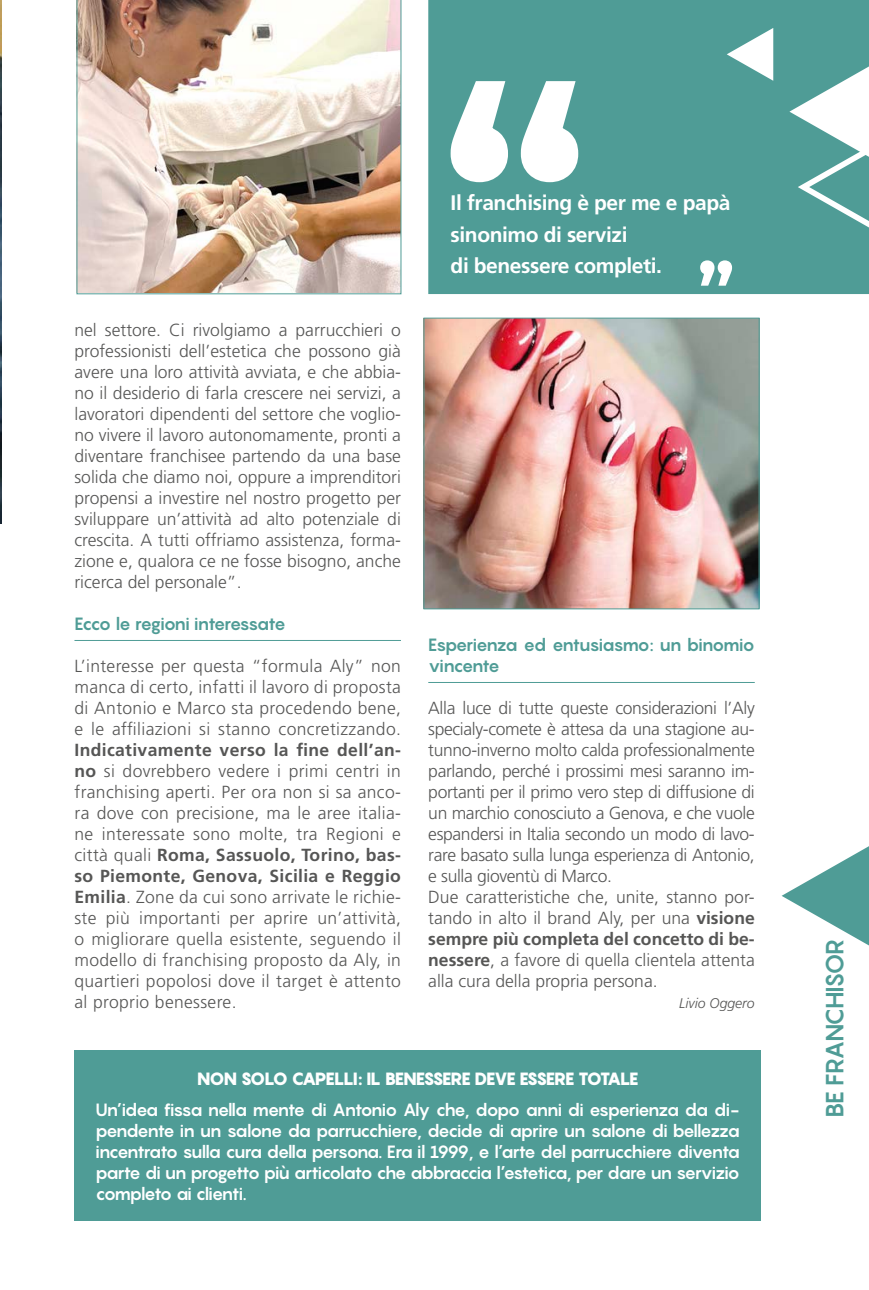
<style>
.page{position:relative;width:869px;height:1290px;background:#fff}
.page>*{position:absolute;margin:0;border:0;box-sizing:border-box;transform-origin:0 0}
.Rubrica{font:700 24.5px "Pangram";letter-spacing:-.065em;color:#4f9c96}
.Citazioni{font:700 21px/31.5px "Frutiger LT Std";letter-spacing:-.02em;color:#fff}
.t1{font:300 17.5px/21px "Frutiger LT Std";color:#565655;text-align:justify}
.t2{font:700 17.5px/21px "Pangram";letter-spacing:-.085em;color:#fff;text-align:justify}
.tit-par{font:700 17.5px/21px "Pangram";letter-spacing:-.08em;color:#4f9c96}
.t3{font:900 17.5px "Pangram";letter-spacing:-.09em;color:#fff}
.t4{font:italic 300 14px "Frutiger LT Std";color:#565655}
.s1{font-weight:700}
</style>
<div class="page">
<img style="left:0;top:0;width:1px;height:524px">
<div style="left:428px;top:0;width:440px;height:294px;background:#4f9c96"></div>
<svg style="left:781px;top:846px;width:87px;height:99px"></svg>
<hr style="left:74px;top:640px;width:327px;height:1px;background:#4f9c96">
<svg style="left:450px;top:81px;width:128px;height:101px"></svg>
<svg style="left:699px;top:260px;width:32px;height:26px"></svg>
<svg style="left:789px;top:66px;width:79px;height:170px"></svg>
<svg style="left:726px;top:28px;width:46px;height:53px"></svg>
<hr style="left:428px;top:682px;width:326px;height:1px;background:#4f9c96">
<div style="left:74px;top:1050px;width:686px;height:170px;background:#4f9c96"></div>
<img style="left:77px;top:0;width:324px;height:294px">
<img style="left:425px;top:320px;width:332px;height:287px">
<div style="left:423px;top:318px;width:336px;height:291px;border:1px solid #4f9c96"></div>
<p class="t1" style="left:74px;top:320px;width:328px">nel settore. Ci rivolgiamo a parrucchieri o professionisti dell’estetica che possono già avere una loro attività avviata, e che abbia&shy;no il desiderio di farla crescere nei servizi, a lavoratori dipendenti del settore che voglio&shy;no vivere il lavoro autonomamente, pronti a diventare franchisee partendo da una base solida che diamo noi, oppure a imprenditori propensi a investire nel nostro progetto per sviluppare un’attività ad alto potenziale di crescita. A tutti offriamo assistenza, forma&shy;zione e, qualora ce ne fosse bisogno, anche ricerca del personale”.</p>
<p class="tit-par" style="left:74px;top:613px;width:213px">Ecco le regioni interessate</p>
<p class="t1" style="left:74px;top:656px;width:328px">L’interesse per questa “formula Aly” non manca di certo, infatti il lavoro di proposta di Antonio e Marco sta procedendo bene, e le affiliazioni si stanno concretizzando.<br><span class="s1">Indicativamente verso la fine dell’an&shy;no</span> si dovrebbero vedere i primi centri in franchising aperti. Per ora non si sa anco&shy;ra dove con precisione, ma le aree italia&shy;ne interessate sono molte, tra Regioni e città quali <span class="s1">Roma, Sassuolo, Torino, bas&shy;so Piemonte, Genova, Sicilia e Reggio Emilia</span>. Zone da cui sono arrivate le richie&shy;ste più importanti per aprire un’attività, o migliorare quella esistente, seguendo il modello di franchising proposto da Aly, in quartieri popolosi dove il target è attento al proprio benessere.</p>
<p class="Citazioni" style="left:450px;top:187px;width:281px">Il franchising è per me e papà sinonimo di servizi</p>
<p class="Citazioni" style="left:450px;top:250px;width:213px">di benessere completi.</p>
<p class="tit-par" style="left:428px;top:634px;width:328px">Esperienza ed entusiasmo: un binomio vincente</p>
<p class="t1" style="left:428px;top:698px;width:328px">Alla luce di tutte queste considerazioni l’Aly specialy-comete è attesa da una stagione au&shy;tunno-inverno molto calda professionalmente parlando, perché i prossimi mesi saranno im&shy;portanti per il primo vero step di diffusione di un marchio conosciuto a Genova, e che vuole espandersi in Italia secondo un modo di lavo&shy;rare basato sulla lunga esperienza di Antonio, e sulla gioventù di Marco.</p>
<p class="t1" style="left:428px;top:887px;width:328px">Due caratteristiche che, unite, stanno por&shy;tando in alto il brand Aly, per una <span class="s1">visione sempre più completa del concetto di be&shy;nessere</span>, a favore di quella clientela attenta alla cura della propria persona.</p>
<p class="t4" style="left:679px;top:995px;width:77px">Livio Oggero</p>
<p class="t3" style="left:197px;top:1067px;width:443px">NON SOLO CAPELLI: IL BENESSERE DEVE ESSERE TOTALE</p>
<p class="t2" style="left:95px;top:1098px;width:645px">Un’idea fissa nella mente di Antonio Aly che, dopo anni di esperienza da di&shy;pendente in un salone da parrucchiere, decide di aprire un salone di bellezza incentrato sulla cura della persona. Era il 1999, e l’arte del parrucchiere diventa parte di un progetto più articolato che abbraccia l’estetica, per dare un servizio completo ai clienti.</p>
<p class="Rubrica" style="left:818px;top:1118px;width:181px;rotate:-90deg">BE FRANCHISOR</p>
</div>
